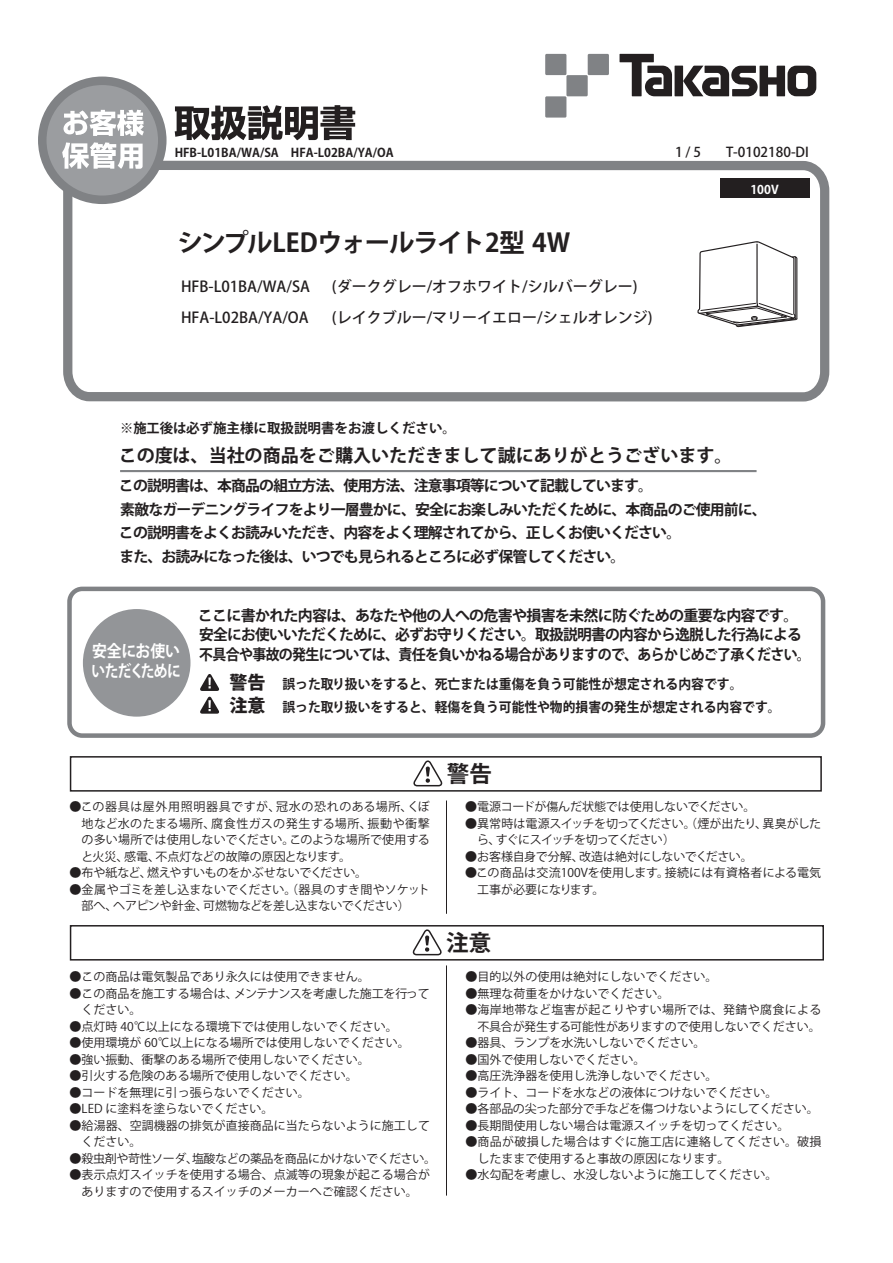
<style>
.page{position:relative;width:893px;height:1263px;background:#fff}
.page>*{position:absolute;margin:0;border:0;box-sizing:border-box;transform-origin:0 0}
.t1{font:700 25.5px "Koz Go Pro";letter-spacing:-.04em;color:#231f20}
.t2{font:700 22.5px "Koz Go Pro";color:#231f20}
.t3{font:700 18px "Koz Go Pro";color:#231f20}
.t4{font:800 18px/23.1px "Koz Go Pro";color:#231f20}
.t5{font:700 16.5px "Koz Go Pro";letter-spacing:-.04em;color:#fff;scale:.83 1}
.t6{font:700 15px "Koz Go Pro";letter-spacing:-.05em;color:#231f20}
.t7{font:500 15px/31.5px "Koz Go Pro";color:#231f20}
.t8{font:700 15px "Koz Go Pro";letter-spacing:-.05em;color:#231f20;scale:.93 1}
.t9{font:700 14.85px/23.4px "Koz Go Pro";letter-spacing:-.055em;color:#231f20}
.t10{font:700 13.5px/22.6px "Koz Go Pro";color:#231f20;scale:.95 1}
.t11{font:700 13.5px "Koz Go Pro";color:#231f20}
.t12{font:500 13.5px "Koz Go Pro";color:#231f20}
.t13{font:12px/16.5px "Koz Go Pro";color:#231f20}
.t14{font:12px/16.5px "Koz Go Pro";letter-spacing:-.04em;color:#231f20}
.t15{font:12px/16.5px "Koz Go Pro";letter-spacing:.025em;color:#231f20}
.t16{font:12px "Koz Go Pro";letter-spacing:-.035em;color:#231f20}
.t17{font:700 12px "Koz Go Pro";color:#231f20}
.t18{font:12px "Koz Go Pro";letter-spacing:-.02em;color:#231f20}
.t19{font:12px "Koz Go Pro";letter-spacing:-.025em;color:#231f20}
.t20{font:700 12px "Koz Go Pro";color:#fff}
</style>
<div class="page">
<svg style="left:59px;top:160px;width:771px;height:242px"></svg>
<div style="left:42px;top:81px;width:120px;height:119px;background:#9b9da0;border-radius:50%"></div>
<div style="left:38px;top:77px;width:129px;height:127px;border:9px solid #808285;border-radius:50%"></div>
<svg style="left:64px;top:110px;width:80px;height:26px"></svg>
<svg style="left:62px;top:142px;width:81px;height:27px"></svg>
<svg style="left:619px;top:54px;width:53px;height:42px"></svg>
<div style="left:675px;top:66px;width:8px;height:30px;background:#231f20"></div>
<svg style="left:683px;top:66px;width:133px;height:30px"></svg>
<div style="left:545px;top:54px;width:21px;height:21px;background:#808285"></div>
<div style="left:566px;top:75px;width:22px;height:21px;background:#808285"></div>
<div style="left:588px;top:54px;width:21px;height:21px;background:#808285"></div>
<div style="left:545px;top:96px;width:21px;height:22px;background:#808285"></div>
<svg style="left:175px;top:105px;width:180px;height:35px"></svg>
<div style="left:720px;top:179px;width:89px;height:19px;background:#231f20"></div>
<div style="left:70px;top:756px;width:752px;height:36px;border:2px solid #231f20"></div>
<svg style="left:413px;top:758px;width:31px;height:29px"></svg>
<div style="left:70px;top:925px;width:754px;height:35px;border:2px solid #231f20"></div>
<svg style="left:413px;top:927px;width:31px;height:29px"></svg>
<div style="left:83px;top:609px;width:107px;height:108px;background:#939598;border-radius:50%"></div>
<svg style="left:200px;top:674px;width:20px;height:40px"></svg>
<div style="left:67px;top:587px;width:758px;height:151px;border:5px solid #808285;border-radius:13px"></div>
<hr style="left:120px;top:470px;width:637px;height:2px;background:#808285">
<hr style="left:446px;top:800px;width:1px;height:114px;background:#231f20">
<hr style="left:446px;top:965px;width:1px;height:230px;background:#231f20">
<svg style="left:697px;top:240px;width:101px;height:87px"></svg>
<p class="t17" style="left:175px;top:145px;width:221px">HFB-L01BA/WA/SA　HFA-L02BA/YA/OA</p>
<p class="t12" style="left:675px;top:143px;width:41px">1 / 5　</p>
<p class="t12" style="left:726px;top:143px;width:84px">T-0102180-DI</p>
<p class="t20" style="left:750px;top:181px;width:30px">100V</p>
<h1 class="t1" style="left:178px;top:226px;width:394px">シンプルLEDウォールライト2型 4W</h1>
<p class="t7" style="left:181px;top:271px;width:130px">HFB-L01BA/WA/SA<br>HFA-L02BA/YA/OA</p>
<p class="t7" style="left:332px;top:271px;width:322px">(ダークグレー/オフホワイト/シルバーグレー)<br>(レイクブルー/マリーイエロー/シェルオレンジ)</p>
<p class="t11" style="left:120px;top:419px;width:337px">※施工後は必ず施主様に取扱説明書をお渡しください。</p>
<h3 class="t3" style="left:119px;top:443px;width:615px">この度は、当社の商品をご購入いただきまして誠にありがとうございます。</h3>
<p class="t9" style="left:119px;top:475px;width:649px">この説明書は、本商品の組立方法、使用方法、注意事項等について記載しています。<br>素敵なガーデニングライフをより一層豊かに、安全にお楽しみいただくために、本商品のご使用前に、この説明書をよくお読みいただき、内容をよく理解されてから、正しくお使いください。<br>また、お読みになった後は、いつでも見られるところに必ず保管してください。</p>
<p class="t6" style="left:198px;top:606px;width:602px">ここに書かれた内容は、あなたや他の人への危害や損害を未然に防ぐための重要な内容です。</p>
<p class="t6" style="left:199px;top:625px;width:604px">安全にお使いいただくために、必ずお守りください。取扱説明書の内容から逸脱した行為による</p>
<p class="t8" style="left:92px;top:645px;width:774px"><sup>安全にお使い</sup> 不具合や事故の発生については、責任を負いかねる場合がありますので、あらかじめご了承ください。</p>
<h3 class="t5" style="left:92px;top:660px;width:109px">いただくために</h3>
<p class="t10" style="left:282px;top:673px;width:526px">誤った取り扱いをすると、死亡または重傷を負う可能性が想定される内容です。<br>誤った取り扱いをすると、軽傷を負う可能性や物的損害の発生が想定される内容です。</p>
<h3 class="t4" style="left:229px;top:672px;width:37px">警告注意</h3>
<p class="t13" style="left:81px;top:799px;width:350px;text-align:justify;text-indent:-12px">●この器具は屋外用照明器具ですが、冠水の恐れのある場所、くぼ地など水のたまる場所、腐食性ガスの発生する場所、振動や衝撃の多い場所では使用しないでください。このような場所で使用すると火災、感電、不点灯などの故障の原因となります。</p>
<p class="t18" style="left:69px;top:865px;width:299px">●布や紙など、燃えやすいものをかぶせないでください。</p>
<p class="t13" style="left:81px;top:881px;width:350px;text-indent:-12px">●金属やゴミを差し込まないでください。（器具のすき間やソケット部へ、ヘアピンや針金、可燃物などを差し込まないでください）</p>
<p class="t13" style="left:70px;top:969px;width:301px">●この商品は電気製品であり永久には使用できません。</p>
<p class="t13" style="left:82px;top:985px;width:350px;text-indent:-12px">●この商品を施工する場合は、メンテナンスを考慮した施工を行ってください。</p>
<p class="t13" style="left:70px;top:1018px;width:330px">●点灯時 40℃以上になる環境下では使用しないでください。</p>
<p class="t13" style="left:70px;top:1035px;width:342px">●使用環境が 60℃以上になる場所では使用しないでください。</p>
<p class="t13" style="left:70px;top:1051px;width:302px">●強い振動、衝撃のある場所で使用しないでください。</p>
<p class="t13" style="left:70px;top:1068px;width:290px">●引火する危険のある場所で使用しないでください。</p>
<p class="t13" style="left:70px;top:1084px;width:242px">●コードを無理に引っ張らないでください。</p>
<p class="t13" style="left:70px;top:1101px;width:205px">●LED に塗料を塗らないでください。</p>
<p class="t13" style="left:82px;top:1117px;width:350px;text-indent:-12px">●給湯器、空調機器の排気が直接商品に当たらないように施工してください。</p>
<p class="t16" style="left:70px;top:1150px;width:368px">●殺虫剤や苛性ソーダ、塩酸などの薬品を商品にかけないでください。</p>
<p class="t13" style="left:70px;top:1167px;width:362px;text-align:center">●表示点灯スイッチを使用する場合、点滅等の現象が起こる場合がありますので使用するスイッチのメーカーへご確認ください。</p>
<h2 class="t2" style="left:447px;top:759px;width:46px">警告</h2>
<p class="t19" style="left:465px;top:799px;width:292px">●電源コードが傷んだ状態では使用しないでください。</p>
<p class="t14" style="left:477px;top:815px;width:346px;text-indent:-12px">●異常時は電源スイッチを切ってください。（煙が出たり、異臭がしたら、すぐにスイッチを切ってください）</p>
<p class="t13" style="left:465px;top:848px;width:289px">●お客様自身で分解、改造は絶対にしないでください。</p>
<p class="t13" style="left:477px;top:865px;width:346px;text-indent:-12px">●この商品は交流100Vを使用します。接続には有資格者による電気工事が必要になります。</p>
<h2 class="t2" style="left:446px;top:928px;width:46px">注意</h2>
<p class="t13" style="left:465px;top:969px;width:253px">●目的以外の使用は絶対にしないでください。</p>
<p class="t13" style="left:465px;top:985px;width:205px">●無理な荷重をかけないでください。</p>
<p class="t13" style="left:465px;top:1002px;width:358px;text-align:right">●海岸地帯など塩害が起こりやすい場所では、発錆や腐食による不具合が発生する可能性がありますので使用しないでください。</p>
<p class="t13" style="left:465px;top:1035px;width:241px">●器具、ランプを水洗いしないでください。</p>
<p class="t13" style="left:465px;top:1051px;width:181px">●国外で使用しないでください。</p>
<p class="t13" style="left:465px;top:1068px;width:253px">●高圧洗浄器を使用し洗浄しないでください。</p>
<p class="t13" style="left:465px;top:1084px;width:313px">●ライト、コードを水などの液体につけないでください。</p>
<p class="t13" style="left:465px;top:1101px;width:355px">●各部品の尖った部分で手などを傷つけないようにしてください。</p>
<p class="t13" style="left:465px;top:1117px;width:325px">●長期間使用しない場合は電源スイッチを切ってください。</p>
<p class="t15" style="left:477px;top:1134px;width:346px;text-indent:-12px">●商品が破損した場合はすぐに施工店に連絡してください。破損したままで使用すると事故の原因になります。</p>
<p class="t13" style="left:465px;top:1167px;width:313px">●水勾配を考慮し、水没しないように施工してください。</p>
</div>
